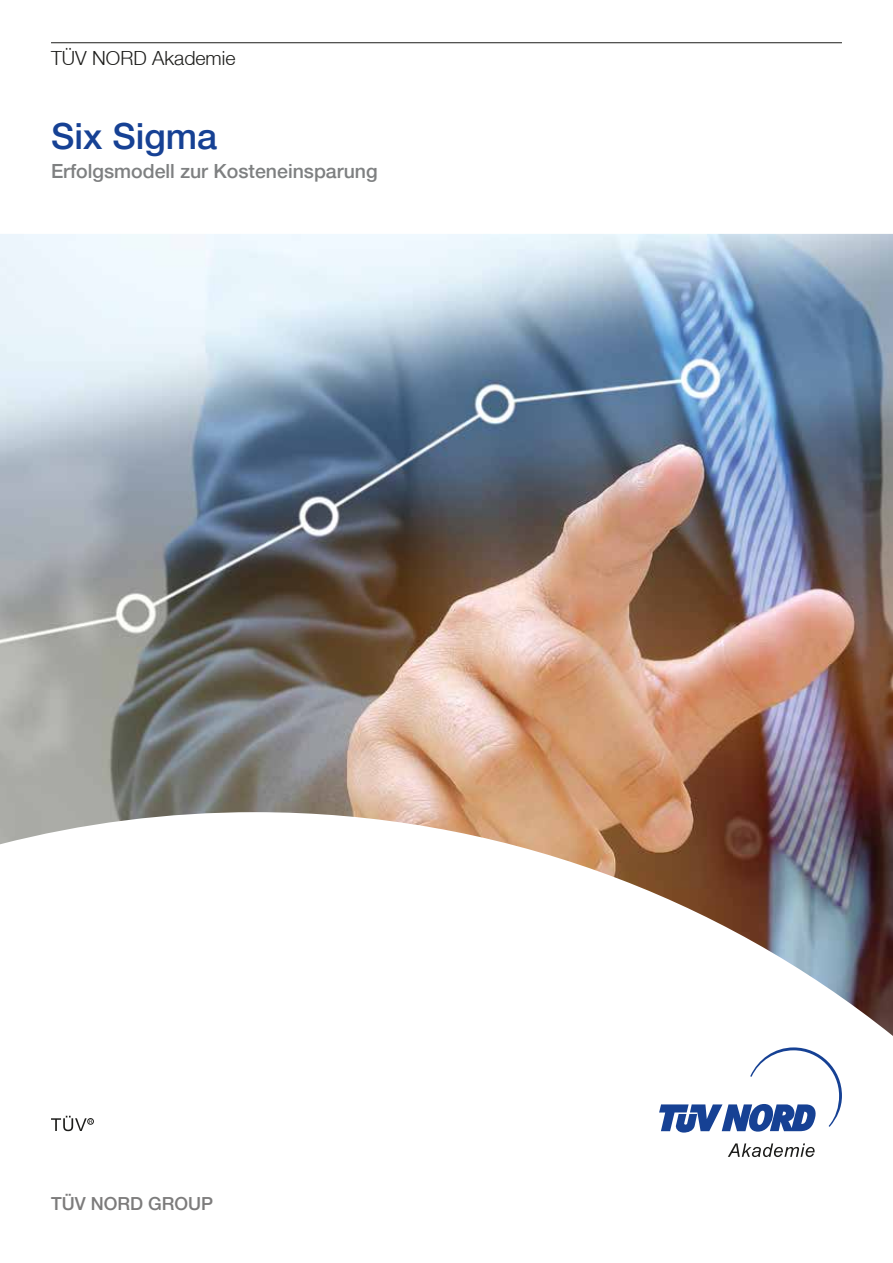
<style>
.page{position:relative;width:893px;height:1263px;background:#fff}
.page>*{position:absolute;margin:0;border:0;box-sizing:border-box;transform-origin:0 0}
.t1{font:500 36px "Helvetica Neue LT";color:#164194}
.t2{font:500 19.5px "Helvetica Neue LT";color:#7e8081}
.t3{font:300 19.5px "Helvetica Neue LT";color:#1d1d1b}
.t4{font:500 18px "Helvetica Neue LT";color:#7c7b7b}
</style>
<div class="page">
<hr style="left:51px;top:42px;width:791px;height:1px;background:#1d1d1b">
<img style="left:0;top:234px;width:893px;height:802px">
<svg style="left:728px;top:1143px;width:87px;height:14px"></svg>
<svg style="left:659px;top:1047px;width:183px;height:86px"></svg>
<div style="left:87px;top:1118px;width:7px;height:6px;border:1px solid #1d1d1b;border-radius:50%"></div>
<svg style="left:51px;top:1116px;width:41px;height:15px"></svg>
<p class="t3" style="left:51px;top:46px;width:186px">TÜV NORD Akademie</p>
<h1 class="t1" style="left:51px;top:115px;width:168px">Six Sigma</h1>
<p class="t2" style="left:51px;top:160px;width:328px">Erfolgsmodell zur Kosteneinsparung</p>
<p class="t4" style="left:51px;top:1193px;width:164px">TÜV NORD GROUP</p>
</div>
